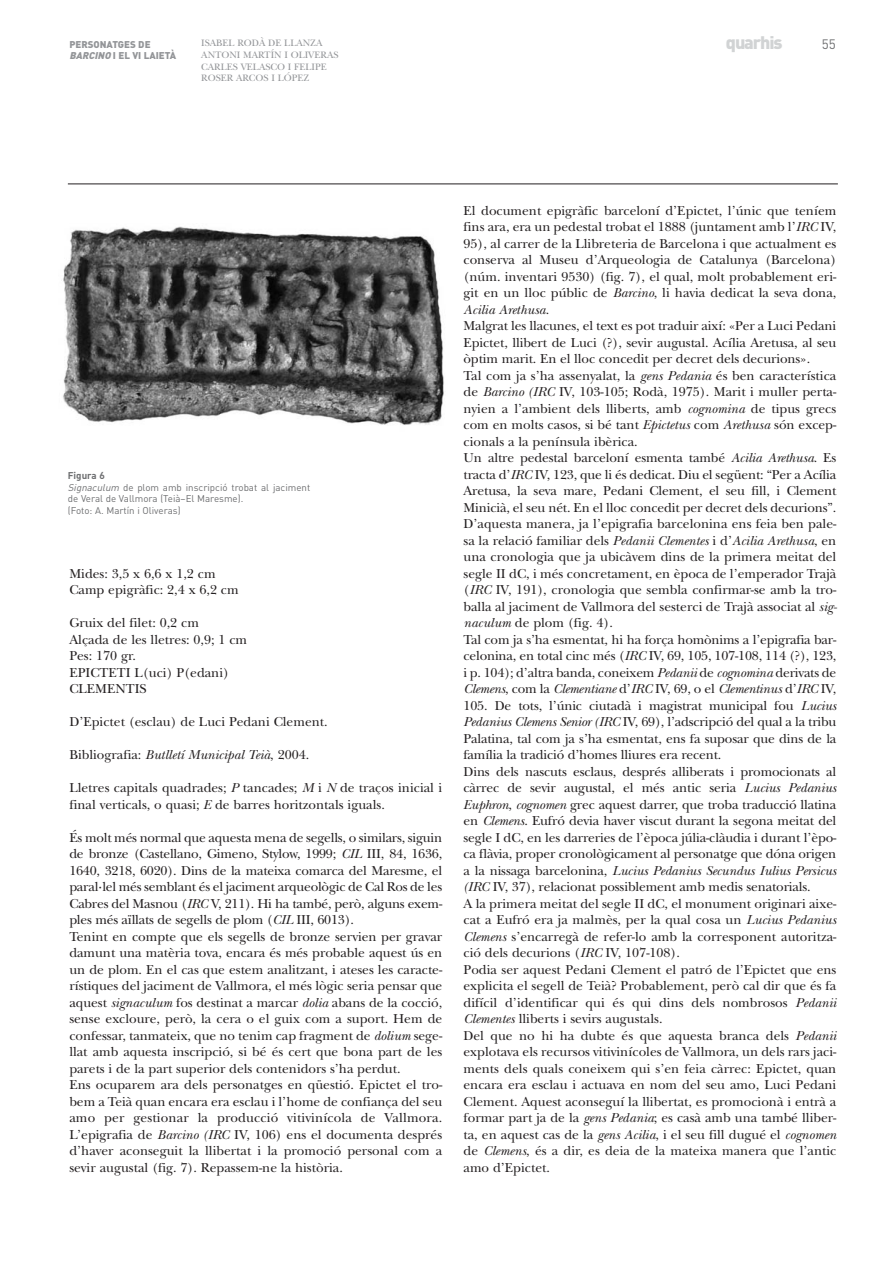
<style>
.page{position:relative;width:893px;height:1263px;background:#fff}
.page>*{position:absolute;margin:0;border:0;box-sizing:border-box;transform-origin:0 0}
.t1{font:900 18px "DIN";letter-spacing:-.06em;color:#d1d3d4}
.t2{font:13.5px/16.5px "New Baskerville";color:#231f20}
.t3{font:italic 13.5px "New Baskerville";color:#231f20}
.t4{font:13.5px "DIN";color:#6d6e70}
.t5{font:9.75px/11.7px "DIN";color:#6d6e70}
.t6{font:9.75px/11.7px "New Baskerville";color:#939598}
.t7{font:900 9.75px "DIN";color:#939598}
.t8{font:9.75px "DIN Bold Alternate";color:#6d6e70}
.s1{font-style:italic}
.s2{font-style:normal}
</style>
<div class="page">
<hr style="left:68px;top:184px;width:769px;height:1px;background:#231f20">
<img style="left:63px;top:226px;width:381px;height:199px">
<p class="t7" style="left:69px;top:41px;width:83px">PERSONATGES DE</p>
<h1 class="t1" style="left:725px;top:36px;width:58px">quarhis</h1>
<p class="t4" style="left:821px;top:39px;width:16px">55</p>
<p class="t7" style="left:69px;top:52px;width:108px"><span class="s1">BARCINO</span>I EL VI LAIETÀ</p>
<p class="t6" style="left:201px;top:38px;width:139px">ISABEL RODÀ DE LLANZA<br>ANTONI MARTÍN I OLIVERAS<br>CARLES VELASCO I FELIPE<br>ROSER ARCOS I LÓPEZ</p>
<p class="t8" style="left:68px;top:472px;width:38px">Figura 6</p>
<p class="t5" style="left:68px;top:482px;width:244px"><span class="s1">Signaculum</span> de plom amb inscripció trobat al jaciment de Veral de Vallmora (Teià–El Maresme).<br>(Foto: A. Martín i Oliveras)</p>
<p class="t2" style="left:69px;top:567px;width:171px">Mides: 3,5 x 6,6 x 1,2 cm<br>Camp epigràfic: 2,4 x 6,2 cm</p>
<p class="t2" style="left:69px;top:616px;width:179px">Gruix del filet: 0,2 cm<br>Alçada de les lletres: 0,9; 1 cm<br>Pes: 170 gr.<br>EPICTETI L(uci) P(edani)<br>CLEMENTIS</p>
<p class="t2" style="left:69px;top:715px;width:260px">D’Epictet (esclau) de Luci Pedani Clement.</p>
<p class="t3" style="left:69px;top:750px;width:241px"><span class="s2">Bibliografia:</span> Butlletí Municipal Teià<span class="s2">, 2004.</span></p>
<p class="t2" style="left:69px;top:781px;width:374px">Lletres capitals quadrades; <span class="s1">P</span> tancades; <span class="s1">M</span> i <span class="s1">N</span> de traços inicial i final verticals, o quasi; <span class="s1">E</span> de barres horitzontals iguals.</p>
<p class="t2" style="left:69px;top:831px;width:374px">És molt més normal que aquesta mena de segells, o similars, siguin de bronze (Castellano, Gimeno, Stylow, 1999; <span class="s1">CIL</span> III, 84, 1636, 1640, 3218, 6020). Dins de la mateixa comarca del Maresme, el paral·lel més semblant és el jaciment arqueològic de Cal Ros de les Cabres del Masnou (<span class="s1">IRC</span> V, 211). Hi ha també, però, alguns exem&shy;ples més aïllats de segells de plom (<span class="s1">CIL</span> III, 6013).<br>Tenint en compte que els segells de bronze servien per gravar damunt una matèria tova, encara és més probable aquest ús en un de plom. En el cas que estem analitzant, i ateses les caracte&shy;rístiques del jaciment de Vallmora, el més lògic seria pensar que aquest <span class="s1">signaculum</span> fos destinat a marcar <span class="s1">dolia</span> abans de la cocció, sense excloure, però, la cera o el guix com a suport. Hem de confessar, tanmateix, que no tenim cap fragment de <span class="s1">dolium</span> sege&shy;llat amb aquesta inscripció, si bé és cert que bona part de les parets i de la part superior dels contenidors s’ha perdut.<br>Ens ocuparem ara dels personatges en qüestió. Epictet el tro&shy;bem a Teià quan encara era esclau i l’home de confiança del seu amo per gestionar la producció vitivinícola de Vallmora.<br>L’epigrafia de <span class="s1">Barcino (IRC</span> IV, 106) ens el documenta després d’haver aconseguit la llibertat i la promoció personal com a sevir augustal (fig. 7). Repassem-ne la història.</p>
<p class="t2" style="left:463px;top:204px;width:375px">El document epigràfic barceloní d’Epictet, l’únic que teníem fins ara, era un pedestal trobat el 1888 (juntament amb l’<span class="s1">IRC</span> IV, 95), al carrer de la Llibreteria de Barcelona i que actualment es conserva al Museu d’Arqueologia de Catalunya (Barcelona) (núm. inventari 9530) (fig. 7), el qual, molt probablement eri&shy;git en un lloc públic de <span class="s1">Barcino</span>, li havia dedicat la seva dona, <span class="s1">Acilia Arethusa</span>.<br>Malgrat les llacunes, el text es pot traduir així: «Per a Luci Pedani Epictet, llibert de Luci (?), sevir augustal. Acília Aretusa, al seu òptim marit. En el lloc concedit per decret dels decurions».<br>Tal com ja s’ha assenyalat, la <span class="s1">gens Pedania</span> és ben característica de <span class="s1">Barcino (IRC</span> IV, 103-105; Rodà, 1975). Marit i muller perta&shy;nyien a l’ambient dels lliberts, amb <span class="s1">cognomina</span> de tipus grecs com en molts casos, si bé tant <span class="s1">Epictetus</span> com <span class="s1">Arethusa</span> són excep&shy;cionals a la península ibèrica.<br>Un altre pedestal barceloní esmenta també <span class="s1">Acilia Arethusa</span>. Es tracta d’<span class="s1">IRC</span> IV, 123, que li és dedicat. Diu el següent: “Per a Acília Aretusa, la seva mare, Pedani Clement, el seu fill, i Clement Minicià, el seu nét. En el lloc concedit per decret dels decurions”.<br>D’aquesta manera, ja l’epigrafia barcelonina ens feia ben pale&shy;sa la relació familiar dels <span class="s1">Pedanii Clementes</span> i d’<span class="s1">Acilia Arethusa</span>, en una cronologia que ja ubicàvem dins de la primera meitat del segle II dC, i més concretament, en època de l’emperador Trajà (<span class="s1">IRC</span> IV, 191), cronologia que sembla confirmar-se amb la tro&shy;balla al jaciment de Vallmora del sesterci de Trajà associat al <span class="s1">sig&shy;naculum</span> de plom (fig. 4).<br>Tal com ja s’ha esmentat, hi ha força homònims a l’epigrafia bar&shy;celonina, en total cinc més (<span class="s1">IRC</span> IV, 69, 105, 107-108, 114 (?), 123, i p. 104); d’altra banda, coneixem <span class="s1">Pedanii</span> de <span class="s1">cognomina</span> derivats de <span class="s1">Clemens</span>, com la <span class="s1">Clementiane</span> d’<span class="s1">IRC</span> IV, 69, o el <span class="s1">Clementinus</span> d’<span class="s1">IRC</span> IV, 105. De tots, l’únic ciutadà i magistrat municipal fou <span class="s1">Lucius Pedanius Clemens Senior (IRC</span> IV, 69), l’adscripció del qual a la tribu Palatina, tal com ja s’ha esmentat, ens fa suposar que dins de la família la tradició d’homes lliures era recent.<br>Dins dels nascuts esclaus, després alliberats i promocionats al càrrec de sevir augustal, el més antic seria <span class="s1">Lucius Pedanius Euphron</span>, <span class="s1">cognomen</span> grec aquest darrer, que troba traducció llatina en <span class="s1">Clemens</span>. Eufró devia haver viscut durant la segona meitat del segle I dC, en les darreries de l’època júlia-clàudia i durant l’èpo&shy;ca flàvia, proper cronològicament al personatge que dóna origen a la nissaga barcelonina, <span class="s1">Lucius Pedanius Secundus Iulius Persicus (IRC</span> IV, 37), relacionat possiblement amb medis senatorials.<br>A la primera meitat del segle II dC, el monument originari aixe&shy;cat a Eufró era ja malmès, per la qual cosa un <span class="s1">Lucius Pedanius Clemens</span> s’encarregà de refer-lo amb la corresponent autoritza&shy;ció dels decurions (<span class="s1">IRC</span> IV, 107-108).<br>Podia ser aquest Pedani Clement el patró de l’Epictet que ens explicita el segell de Teià? Probablement, però cal dir que és fa difícil d’identificar qui és qui dins dels nombrosos <span class="s1">Pedanii Clementes</span> lliberts i sevirs augustals.<br>Del que no hi ha dubte és que aquesta branca dels <span class="s1">Pedanii </span>explotava els recursos vitivinícoles de Vallmora, un dels rars jaci&shy;ments dels quals coneixem qui s’en feia càrrec: Epictet, quan encara era esclau i actuava en nom del seu amo, Luci Pedani Clement. Aquest aconseguí la llibertat, es promocionà i entrà a formar part ja de la <span class="s1">gens Pedania</span>; es casà amb una també lliber&shy;ta, en aquest cas de la <span class="s1">gens Acilia</span>, i el seu fill dugué el <span class="s1">cognomen </span>de <span class="s1">Clemens</span>, és a dir, es deia de la mateixa manera que l’antic amo d’Epictet.</p>
</div>
